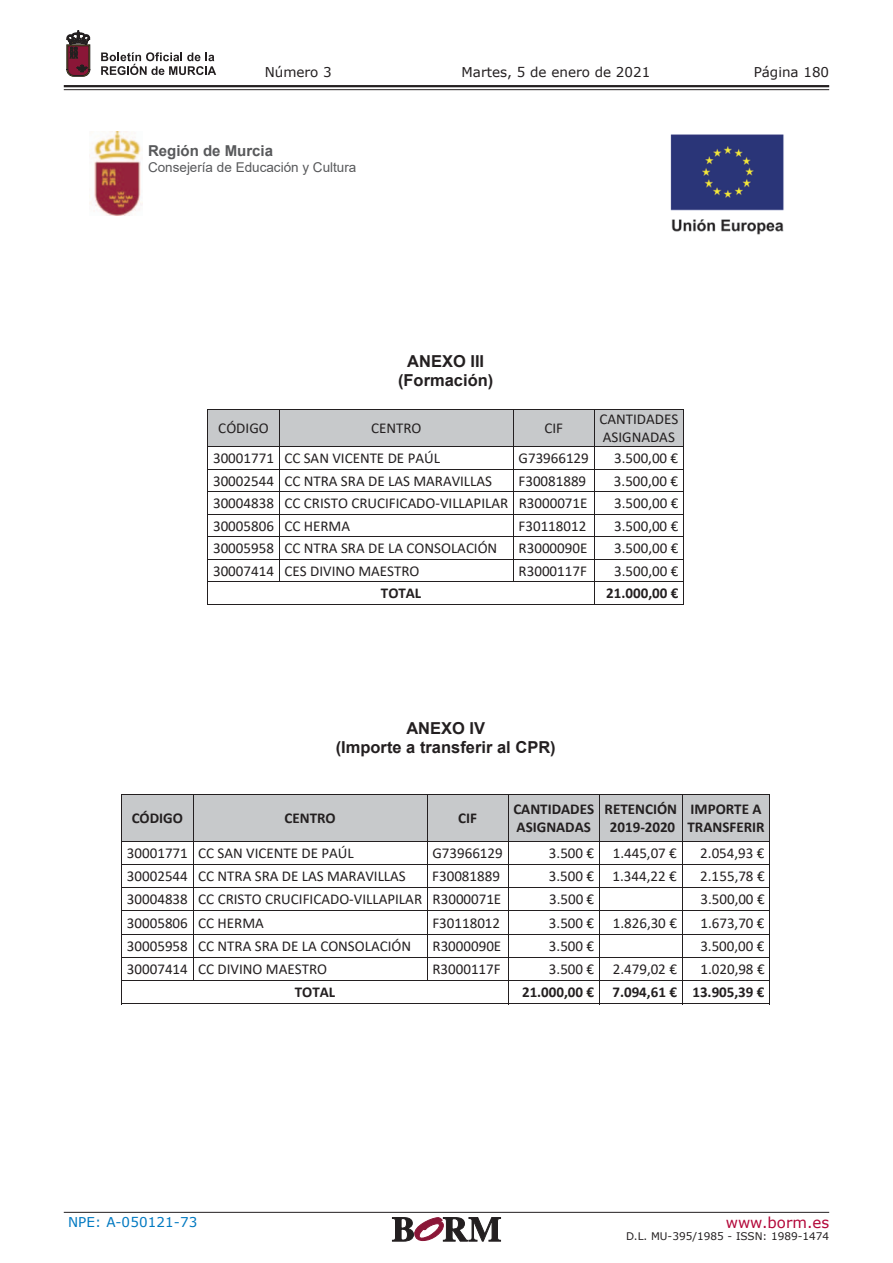
<style>
.page{position:relative;width:893px;height:1263px;background:#fff}
.page>*{position:absolute;margin:0;border:0;box-sizing:border-box;transform-origin:0 0}
.t1{font:700 16.5px/19px "Arial";color:#231f20;text-align:center}
.t2{font:15px/18.3px "Calibri";color:#231f20}
.t3{font:700 15px/18.3px "Calibri";color:#231f20}
.t4{font:700 15px "Arial";color:#58595b}
.t5{font:15px "Verdana";color:#b30739}
.t6{font:13.5px "Verdana";color:#231f20}
.t7{font:13.5px "Arial";color:#58595b}
.t8{font:13.5px "Verdana";letter-spacing:.01em;color:#0079c1}
.t9{font:10.5px "Verdana";color:#231f20}
</style>
<div class="page">
<hr style="left:64px;top:85px;width:765px;height:2px;background:#231f20">
<hr style="left:64px;top:89px;width:765px;height:1px;background:#231f20">
<svg style="left:101px;top:52px;width:115px;height:23px"></svg>
<svg style="left:67px;top:31px;width:23px;height:45px"></svg>
<hr style="left:64px;top:1212px;width:765px;height:1px;background:#231f20">
<svg style="left:392px;top:1217px;width:109px;height:24px"></svg>
<img style="left:89px;top:132px;width:53px;height:84px">
<img style="left:670px;top:134px;width:114px;height:101px">
<div style="left:208px;top:410px;width:71px;height:36px;background:#c7c9cb"></div>
<div style="left:279px;top:410px;width:234px;height:36px;background:#c7c9cb"></div>
<div style="left:514px;top:410px;width:80px;height:36px;background:#c7c9cb"></div>
<div style="left:595px;top:410px;width:88px;height:36px;background:#c7c9cb"></div>
<hr style="left:207px;top:409px;width:477px;height:1px;background:#231f20">
<hr style="left:207px;top:410px;width:1px;height:36px;background:#231f20">
<hr style="left:279px;top:410px;width:1px;height:36px;background:#231f20">
<hr style="left:513px;top:410px;width:1px;height:36px;background:#231f20">
<hr style="left:594px;top:410px;width:1px;height:36px;background:#231f20">
<hr style="left:683px;top:410px;width:1px;height:36px;background:#231f20">
<hr style="left:207px;top:446px;width:477px;height:1px;background:#231f20">
<hr style="left:207px;top:469px;width:477px;height:1px;background:#231f20">
<hr style="left:207px;top:491px;width:477px;height:1px;background:#231f20">
<hr style="left:207px;top:514px;width:477px;height:1px;background:#231f20">
<hr style="left:207px;top:536px;width:477px;height:1px;background:#231f20">
<hr style="left:207px;top:559px;width:477px;height:1px;background:#231f20">
<svg style="left:279px;top:447px;width:1px;height:134px"></svg>
<svg style="left:513px;top:447px;width:1px;height:134px"></svg>
<hr style="left:207px;top:581px;width:477px;height:1px;background:#231f20">
<svg style="left:207px;top:447px;width:1px;height:157px"></svg>
<hr style="left:207px;top:604px;width:387px;height:1px;background:#231f20">
<svg style="left:594px;top:447px;width:1px;height:158px"></svg>
<hr style="left:595px;top:604px;width:88px;height:1px;background:#231f20">
<svg style="left:683px;top:447px;width:1px;height:158px"></svg>
<div style="left:122px;top:795px;width:71px;height:46px;background:#c7c9cb"></div>
<div style="left:193px;top:795px;width:234px;height:46px;background:#c7c9cb"></div>
<div style="left:428px;top:795px;width:80px;height:46px;background:#c7c9cb"></div>
<div style="left:508px;top:795px;width:91px;height:46px;background:#c7c9cb"></div>
<div style="left:600px;top:795px;width:82px;height:46px;background:#c7c9cb"></div>
<div style="left:683px;top:795px;width:86px;height:46px;background:#c7c9cb"></div>
<hr style="left:121px;top:794px;width:649px;height:1px;background:#231f20">
<hr style="left:121px;top:795px;width:1px;height:46px;background:#231f20">
<hr style="left:193px;top:795px;width:1px;height:46px;background:#231f20">
<hr style="left:427px;top:795px;width:1px;height:46px;background:#231f20">
<hr style="left:508px;top:795px;width:1px;height:46px;background:#231f20">
<hr style="left:599px;top:795px;width:1px;height:46px;background:#231f20">
<hr style="left:682px;top:795px;width:1px;height:46px;background:#231f20">
<hr style="left:769px;top:795px;width:1px;height:46px;background:#231f20">
<hr style="left:121px;top:841px;width:649px;height:1px;background:#231f20">
<hr style="left:121px;top:864px;width:649px;height:1px;background:#231f20">
<hr style="left:121px;top:887px;width:649px;height:1px;background:#231f20">
<hr style="left:121px;top:910px;width:649px;height:1px;background:#231f20">
<hr style="left:121px;top:934px;width:649px;height:1px;background:#231f20">
<hr style="left:121px;top:957px;width:649px;height:1px;background:#231f20">
<svg style="left:193px;top:842px;width:1px;height:138px"></svg>
<svg style="left:427px;top:842px;width:1px;height:138px"></svg>
<hr style="left:121px;top:980px;width:649px;height:1px;background:#231f20">
<svg style="left:121px;top:842px;width:1px;height:161px"></svg>
<hr style="left:121px;top:1003px;width:387px;height:1px;background:#231f20">
<svg style="left:508px;top:842px;width:1px;height:161px"></svg>
<hr style="left:508px;top:1003px;width:91px;height:1px;background:#231f20">
<svg style="left:599px;top:842px;width:1px;height:162px"></svg>
<hr style="left:600px;top:1003px;width:82px;height:1px;background:#231f20">
<svg style="left:682px;top:842px;width:1px;height:162px"></svg>
<hr style="left:683px;top:1003px;width:86px;height:1px;background:#231f20">
<svg style="left:769px;top:842px;width:1px;height:162px"></svg>
<p class="t6" style="left:265px;top:62px;width:69px">Número 3</p>
<p class="t6" style="left:462px;top:62px;width:190px">Martes, 5 de enero de 2021</p>
<p class="t6" style="left:754px;top:62px;width:77px">Página 180</p>
<p class="t4" style="left:148px;top:140px;width:127px">Región de Murcia</p>
<p class="t7" style="left:148px;top:158px;width:210px">Consejería de Educación y Cultura</p>
<p class="t1" style="left:398px;top:352px;width:97px">ANEXO III (Formación)</p>
<p class="t2" style="left:218px;top:419px;width:52px">CÓDIGO</p>
<p class="t2" style="left:371px;top:419px;width:52px">CENTRO</p>
<p class="t2" style="left:544px;top:419px;width:20px">CIF</p>
<p class="t2" style="left:599px;top:409px;width:80px">CANTIDADES<br>ASIGNADAS</p>
<p class="t2" style="left:213px;top:449px;width:228px">30001771 CC SAN VICENTE DE PAÚL</p>
<p class="t2" style="left:519px;top:449px;width:72px">G73966129</p>
<p class="t2" style="left:614px;top:449px;width:66px">3.500,00 €</p>
<p class="t2" style="left:213px;top:471px;width:280px">30002544 CC NTRA SRA DE LAS MARAVILLAS</p>
<p class="t2" style="left:518px;top:471px;width:69px">F30081889</p>
<p class="t2" style="left:614px;top:471px;width:66px">3.500,00 €</p>
<p class="t2" style="left:213px;top:494px;width:376px">30004838 CC CRISTO CRUCIFICADO‐VILLAPILAR R3000071E</p>
<p class="t2" style="left:614px;top:494px;width:66px">3.500,00 €</p>
<p class="t2" style="left:213px;top:516px;width:138px">30005806 CC HERMA</p>
<p class="t2" style="left:519px;top:516px;width:69px">F30118012</p>
<p class="t2" style="left:614px;top:516px;width:66px">3.500,00 €</p>
<p class="t2" style="left:213px;top:539px;width:286px">30005958 CC NTRA SRA DE LA CONSOLACIÓN</p>
<p class="t2" style="left:519px;top:539px;width:70px">R3000090E</p>
<p class="t2" style="left:614px;top:539px;width:66px">3.500,00 €</p>
<p class="t2" style="left:213px;top:561px;width:208px">30007414 CES DIVINO MAESTRO</p>
<p class="t2" style="left:519px;top:561px;width:70px">R3000117F</p>
<p class="t2" style="left:614px;top:561px;width:66px">3.500,00 €</p>
<p class="t3" style="left:381px;top:584px;width:42px">TOTAL</p>
<p class="t3" style="left:606px;top:584px;width:74px">21.000,00 €</p>
<p class="t1" style="left:336px;top:719px;width:222px">ANEXO IV<br>(Importe a transferir al CPR)</p>
<p class="t3" style="left:132px;top:809px;width:53px">CÓDIGO</p>
<p class="t3" style="left:285px;top:809px;width:53px">CENTRO</p>
<p class="t3" style="left:458px;top:809px;width:20px">CIF</p>
<p class="t3" style="left:513px;top:799px;width:82px">CANTIDADES<br>ASIGNADAS</p>
<p class="t3" style="left:605px;top:799px;width:74px;text-align:center">RETENCIÓN<br>2019‐2020</p>
<p class="t3" style="left:687px;top:799px;width:79px">IMPORTE A<br>TRANSFERIR</p>
<p class="t2" style="left:127px;top:843px;width:228px">30001771 CC SAN VICENTE DE PAÚL</p>
<p class="t2" style="left:432px;top:843px;width:72px">G73966129</p>
<p class="t2" style="left:549px;top:843px;width:130px">3.500 € 1.445,07 €</p>
<p class="t2" style="left:700px;top:843px;width:66px">2.054,93 €</p>
<p class="t2" style="left:127px;top:866px;width:280px">30002544 CC NTRA SRA DE LAS MARAVILLAS</p>
<p class="t2" style="left:432px;top:866px;width:69px">F30081889</p>
<p class="t2" style="left:549px;top:866px;width:130px">3.500 € 1.344,22 €</p>
<p class="t2" style="left:700px;top:866px;width:66px">2.155,78 €</p>
<p class="t2" style="left:127px;top:890px;width:376px">30004838 CC CRISTO CRUCIFICADO‐VILLAPILAR R3000071E</p>
<p class="t2" style="left:549px;top:890px;width:47px">3.500 €</p>
<p class="t2" style="left:700px;top:890px;width:66px">3.500,00 €</p>
<p class="t2" style="left:127px;top:913px;width:138px">30005806 CC HERMA</p>
<p class="t2" style="left:432px;top:913px;width:69px">F30118012</p>
<p class="t2" style="left:549px;top:913px;width:130px">3.500 € 1.826,30 €</p>
<p class="t2" style="left:700px;top:913px;width:66px">1.673,70 €</p>
<p class="t2" style="left:127px;top:936px;width:286px">30005958 CC NTRA SRA DE LA CONSOLACIÓN</p>
<p class="t2" style="left:432px;top:936px;width:70px">R3000090E</p>
<p class="t2" style="left:549px;top:936px;width:47px">3.500 €</p>
<p class="t2" style="left:700px;top:936px;width:66px">3.500,00 €</p>
<p class="t2" style="left:127px;top:959px;width:202px">30007414 CC DIVINO MAESTRO</p>
<p class="t2" style="left:432px;top:959px;width:70px">R3000117F</p>
<p class="t2" style="left:549px;top:959px;width:130px">3.500 € 2.479,02 €</p>
<p class="t2" style="left:700px;top:959px;width:66px">1.020,98 €</p>
<p class="t3" style="left:295px;top:983px;width:42px">TOTAL</p>
<p class="t3" style="left:522px;top:983px;width:244px">21.000,00 € 7.094,61 € 13.905,39 €</p>
<p class="t8" style="left:68px;top:1212px;width:131px">NPE: A-050121-73</p>
<p class="t5" style="left:726px;top:1212px;width:105px">www.borm.es</p>
<p class="t9" style="left:626px;top:1229px;width:205px">D.L. MU-395/1985 - ISSN: 1989-1474</p>
</div>
